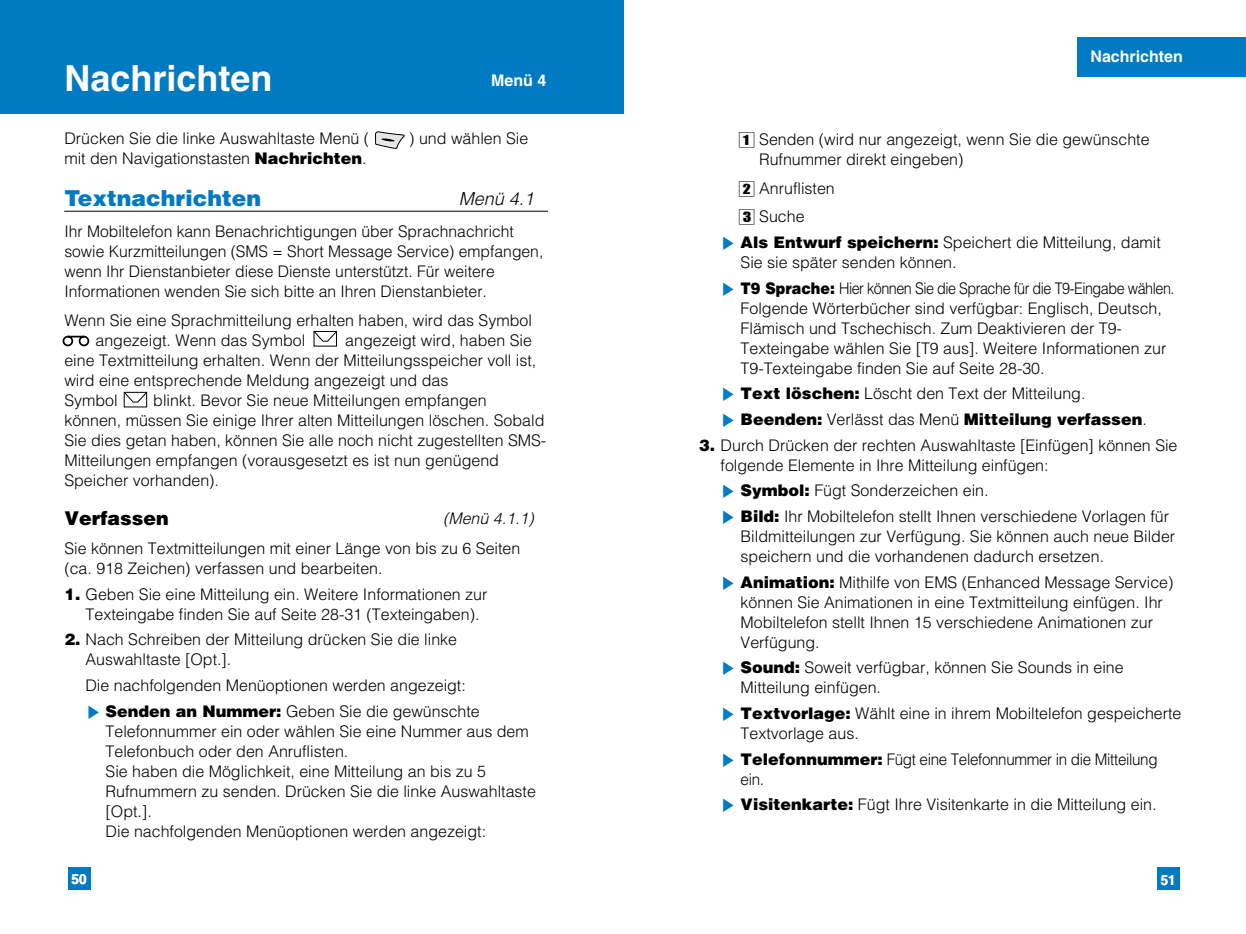
<style>
.page{position:relative;width:1246px;height:934px;background:#fff}
.page>*{position:absolute;margin:0;border:0;box-sizing:border-box;transform-origin:0 0}
.t1{font:700 36px "Helvetica";color:#fff}
.t2{font:900 22px "Helvetica";color:#007ac2}
.t3{font:900 19px "Helvetica";color:#000}
.t4{font:italic 300 18px "Helvetica";color:#000}
.t5{font:300 16px/20px "Helvetica";color:#000}
.t6{font:300 16px/20px "Helvetica";color:#000;scale:.9 1}
.t7{font:300 16px/20px "Helvetica";letter-spacing:-.02em;color:#000;scale:.95 1}
.t8{font:700 16px "Helvetica";color:#fff}
.t9{font:italic 300 16px "Helvetica";color:#000}
.t10{font:700 14px "Helvetica";color:#fff;scale:.9 1}
.t11{font:700 14px "Helvetica";color:#fff}
.s1{font-weight:900}
.s2{font-family:"Promax LG";font-weight:400;color:#007ac2}
.s3{font-family:"Promax LG";font-weight:400}
</style>
<div class="page">
<div style="left:1157px;top:867px;width:23px;height:23px;background:#007ac2"></div>
<div style="left:68px;top:867px;width:23px;height:23px;background:#007ac2"></div>
<div style="left:0;top:0;width:624px;height:113px;background:#007ac2"></div>
<div style="left:1077px;top:37px;width:169px;height:40px;background:#007ac2"></div>
<hr style="left:64px;top:211px;width:484px;height:1px;background:#000">
<svg style="left:62px;top:335px;width:28px;height:12px"></svg>
<svg style="left:314px;top:331px;width:23px;height:16px"></svg>
<svg style="left:313px;top:331px;width:24px;height:11px"></svg>
<svg style="left:123px;top:391px;width:25px;height:12px"></svg>
<svg style="left:375px;top:132px;width:29px;height:17px"></svg>
<h1 class="t1" style="left:64px;top:65px;width:210px">Nachrichten</h1>
<p class="t8" style="left:491px;top:74px;width:57px">Menü 4</p>
<p class="t5" style="left:64px;top:130px;width:306px">Drücken Sie die linke Auswahltaste Menü (</p>
<p class="t5" style="left:409px;top:130px;width:121px">) und wählen Sie</p>
<p class="t5" style="left:64px;top:150px;width:304px">mit den Navigationstasten <span class="s1">Nachrichten</span>.</p>
<h2 class="t2" style="left:64px;top:190px;width:198px">Textnachrichten</h2>
<p class="t4" style="left:459px;top:192px;width:77px">Menü 4.1</p>
<p class="t5" style="left:64px;top:223px;width:481px">Ihr Mobiltelefon kann Benachrichtigungen über Sprachnachricht sowie Kurzmitteilungen (SMS = Short Message Service) empfangen, wenn Ihr Dienstanbieter diese Dienste unterstützt. Für weitere Informationen wenden Sie sich bitte an Ihren Dienstanbieter.</p>
<p class="t5" style="left:95px;top:311px;width:438px;text-indent:-31px">Wenn Sie eine Sprachmitteilung erhalten haben, wird das Symbol angezeigt. Wenn das Symbol</p>
<p class="t5" style="left:64px;top:331px;width:474px;text-indent:281px">angezeigt wird, haben Sie eine Textmitteilung erhalten. Wenn der Mitteilungsspeicher voll ist, wird eine entsprechende Meldung angezeigt und das<br>Symbol</p>
<p class="t5" style="left:64px;top:391px;width:483px;text-indent:89px">blinkt. Bevor Sie neue Mitteilungen empfangen können, müssen Sie einige Ihrer alten Mitteilungen löschen. Sobald Sie dies getan haben, können Sie alle noch nicht zugestellten SMS-Mitteilungen empfangen (vorausgesetzt es ist nun genügend Speicher vorhanden).</p>
<p class="t3" style="left:64px;top:511px;width:106px">Verfassen</p>
<p class="t9" style="left:443px;top:513px;width:92px">(Menü 4.1.1)</p>
<p class="t5" style="left:64px;top:540px;width:458px">Sie können Textmitteilungen mit einer Länge von bis zu 6 Seiten (ca. 918 Zeichen) verfassen und bearbeiten.</p>
<p class="t5" style="left:86px;top:585px;width:403px;text-indent:-21px"><span class="s1">1.</span> Geben Sie eine Mitteilung ein. Weitere Informationen zur<br>Texteingabe finden Sie auf Seite 28-31 (Texteingaben).</p>
<p class="t5" style="left:86px;top:631px;width:373px;text-indent:-21px"><span class="s1">2.</span> Nach Schreiben der Mitteilung drücken Sie die linke<br>Auswahltaste [Opt.].</p>
<p class="t5" style="left:85px;top:674px;width:396px;line-height:25.6px">Die nachfolgenden Menüoptionen werden angezeigt: <span class="s2">]</span> <span class="s1">Senden an Nummer:</span> Geben Sie die gewünschte</p>
<p class="t5" style="left:106px;top:722px;width:432px">Telefonnummer ein oder wählen Sie eine Nummer aus dem Telefonbuch oder den Anruflisten.<br>Sie haben die Möglichkeit, eine Mitteilung an bis zu 5<br>Rufnummern zu senden. Drücken Sie die linke Auswahltaste [Opt.].<br>Die nachfolgenden Menüoptionen werden angezeigt:</p>
<p class="t11" style="left:71px;top:874px;width:17px">50</p>
<p class="t8" style="left:1090px;top:51px;width:94px">Nachrichten</p>
<p class="t5" style="left:759px;top:131px;width:392px;text-indent:-20px"><span class="s3">1</span> Senden (wird nur angezeigt, wenn Sie die gewünschte<br>Rufnummer direkt eingeben)</p>
<p class="t5" style="left:739px;top:175px;width:97px;line-height:28.6px"><span class="s3">2</span> Anruflisten<br><span class="s3">3</span> Suche</p>
<p class="t5" style="left:741px;top:234px;width:422px;text-indent:-20px"><span class="s2">]</span> <span class="s1">Als Entwurf speichern:</span> Speichert die Mitteilung, damit<br>Sie sie später senden können.</p>
<p class="t6" style="left:741px;top:279px;width:484px;text-indent:-20px"><span class="s2">]</span> <span class="s1">T9 Sprache:</span> Hier können Sie die Sprache für die T9-Eingabe wählen.<br>Folgende Wörterbücher sind verfügbar: Englisch, Deutsch, Flämisch und Tschechisch. Zum Deaktivieren der T9- Texteingabe wählen Sie [T9 aus]. Weitere Informationen zur T9-Texteingabe finden Sie auf Seite 28-30.</p>
<p class="t5" style="left:720px;top:382px;width:428px;line-height:25.6px"><span class="s2">]</span> <span class="s1">Text löschen:</span> Löscht den Text der Mitteilung.<br><span class="s2">]</span> <span class="s1">Beenden:</span> Verlässt das Menü <span class="s1">Mitteilung verfassen</span>.</p>
<p class="t5" style="left:721px;top:436px;width:458px;text-indent:-21px"><span class="s1">3.</span> Durch Drücken der rechten Auswahltaste [Einfügen] können Sie folgende Elemente in Ihre Mitteilung einfügen:</p>
<p class="t5" style="left:720px;top:479px;width:450px;line-height:25.6px"><span class="s2">]</span> <span class="s1">Symbol:</span> Fügt Sonderzeichen ein.<br><span class="s2">]</span> <span class="s1">Bild:</span> Ihr Mobiltelefon stellt Ihnen verschiedene Vorlagen für</p>
<p class="t5" style="left:741px;top:528px;width:436px">Bildmitteilungen zur Verfügung. Sie können auch neue Bilder speichern und die vorhandenen dadurch ersetzen.</p>
<p class="t5" style="left:741px;top:573px;width:434px;text-indent:-20px"><span class="s2">]</span> <span class="s1">Animation:</span> Mithilfe von EMS (Enhanced Message Service) können Sie Animationen in eine Textmitteilung einfügen. Ihr Mobiltelefon stellt Ihnen 15 verschiedene Animationen zur Verfügung.</p>
<p class="t5" style="left:741px;top:659px;width:385px;text-indent:-20px"><span class="s2">]</span> <span class="s1">Sound:</span> Soweit verfügbar, können Sie Sounds in eine<br>Mitteilung einfügen.</p>
<p class="t5" style="left:741px;top:705px;width:442px;text-indent:-20px"><span class="s2">]</span> <span class="s1">Textvorlage:</span> Wählt eine in ihrem Mobiltelefon gespeicherte<br>Textvorlage aus.</p>
<p class="t7" style="left:741px;top:750px;width:441px;text-indent:-20px"><span class="s2">]</span> <span class="s1">Telefonnummer:</span> Fügt eine Telefonnummer in die Mitteilung ein.</p>
<p class="t5" style="left:720px;top:796px;width:438px"><span class="s2">]</span> <span class="s1">Visitenkarte:</span> Fügt Ihre Visitenkarte in die Mitteilung ein.</p>
<p class="t10" style="left:1161px;top:875px;width:17px">51</p>
</div>
